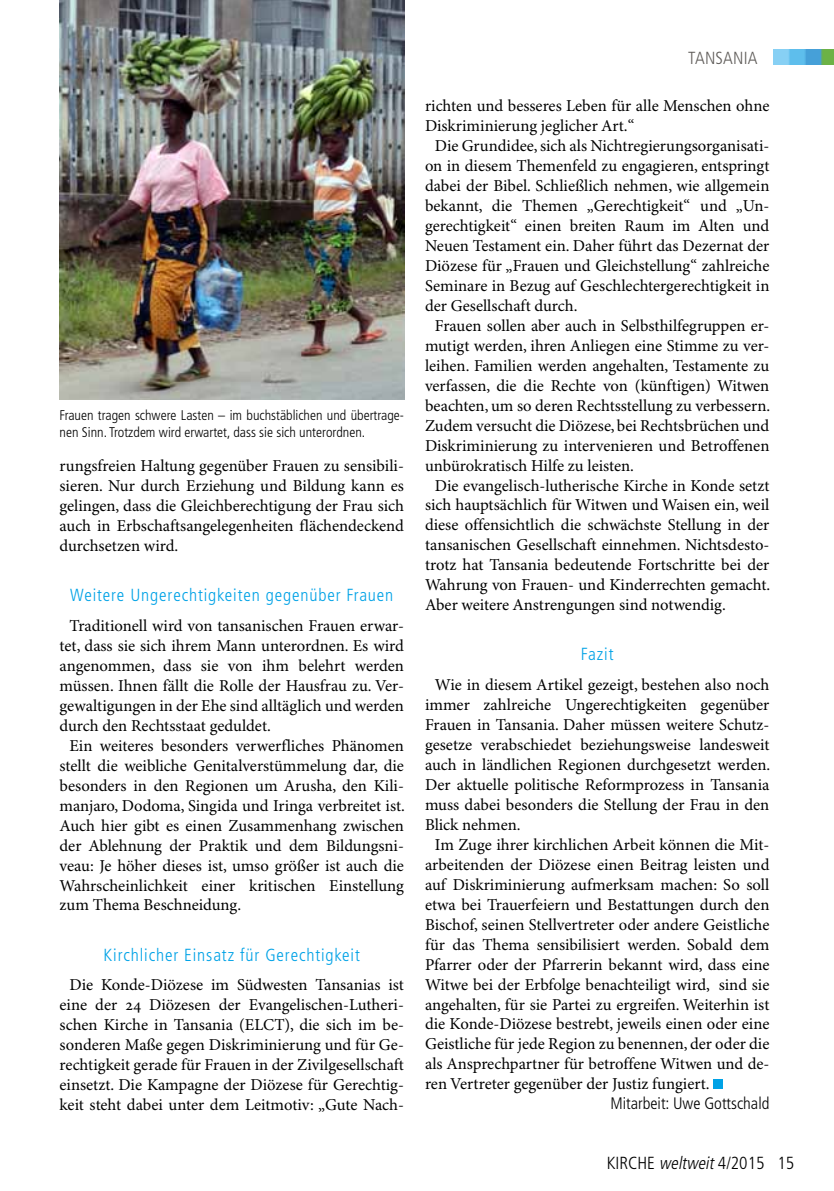
<style>
.page{position:relative;width:834px;height:1191px;background:#fff}
.page>*{position:absolute;margin:0;border:0;box-sizing:border-box;transform-origin:0 0}
.t1{font:300 condensed 17.5px "Frutiger";letter-spacing:.05em;color:#00a2e6}
.t2{font:300 condensed 17.5px "Frutiger";color:#000}
.t3{font:300 condensed 17.5px "Frutiger";letter-spacing:.01em;color:#605d5a}
.t4{font:16.62px/19.9px "Minion Pro";color:#000;text-align:justify}
.t5{font:300 condensed 16.62px "Frutiger";color:#000}
.t6{font:300 condensed 14px/16.8px "Frutiger";color:#000}
.s1{font-style:italic}
</style>
<div class="page">
<img style="left:773px;top:50px;width:60px;height:14px">
<div style="left:712px;top:1079px;width:10px;height:10px;background:#00a2e6"></div>
<img style="left:60px;top:0;width:344px;height:400px">
<p class="t6" style="left:60px;top:407px;width:346px">Frauen tragen schwere Lasten – im buchstäblichen und übertrage&shy;nen Sinn. Trotzdem wird erwartet, dass sie sich unterordnen.</p>
<p class="t4" style="left:60px;top:457px;width:346px">rungsfreien Haltung gegenüber Frauen zu sensibili&shy;sieren. Nur durch Erziehung und Bildung kann es gelingen, dass die Gleichberechtigung der Frau sich auch in Erbschaftsangelegenheiten flächendeckend durchsetzen wird.</p>
<p class="t1" style="left:70px;top:585px;width:325px">Weitere U ngerechtigkeiten gegenüber Frauen</p>
<p class="t4" style="left:69px;top:616px;width:336px">Traditionell wird von tansanischen Frauen erwar-</p>
<p class="t4" style="left:60px;top:636px;width:346px">tet, dass sie sich ihrem Mann unterordnen. Es wird</p>
<p class="t4" style="left:60px;top:656px;width:346px">angenommen, dass sie von ihm belehrt werden</p>
<p class="t4" style="left:60px;top:676px;width:346px">müssen. Ihnen fällt die Rolle der Hausfrau zu. Ver-</p>
<p class="t4" style="left:60px;top:696px;width:346px">gewaltigungen in der Ehe sind alltäglich und werden</p>
<p class="t4" style="left:60px;top:716px;width:213px">durch den Rechtsstaat geduldet.</p>
<p class="t4" style="left:69px;top:736px;width:336px">Ein weiteres besonders verwerfliches Phänomen</p>
<p class="t4" style="left:60px;top:756px;width:346px">stellt die weibliche Genitalverstümmelung dar, die</p>
<p class="t4" style="left:60px;top:776px;width:346px">besonders in den Regionen um Arusha, den Kili-</p>
<p class="t4" style="left:60px;top:796px;width:347px">manjaro, Dodoma, Singida und Iringa verbreitet ist.</p>
<p class="t4" style="left:60px;top:816px;width:346px">Auch hier gibt es einen Zusammenhang zwischen</p>
<p class="t4" style="left:60px;top:836px;width:346px">der Ablehnung der Praktik und dem Bildungsni-</p>
<p class="t4" style="left:60px;top:856px;width:346px">veau: Je höher dieses ist, umso größer ist auch die</p>
<p class="t4" style="left:60px;top:876px;width:346px">Wahrscheinlichkeit einer kritischen Einstellung</p>
<p class="t4" style="left:60px;top:896px;width:183px">zum Thema Beschneidung.</p>
<p class="t1" style="left:104px;top:944px;width:258px">Kirchlicher Einsatz für Gerechtigkeit</p>
<p class="t4" style="left:60px;top:975px;width:346px;text-align:center">Die Konde-Diözese im Südwesten Tansanias ist eine der 24 Diözesen der Evangelischen-Lutheri&shy;schen Kirche in Tansania (ELCT), die sich im be&shy;sonderen Maße gegen Diskriminierung und für Ge&shy;rechtigkeit gerade für Frauen in der Zivilgesellschaft einsetzt. Die Kampagne der Diözese für Gerechtig&shy;keit steht dabei unter dem Leitmotiv: „Gute Nach-</p>
<p class="t3" style="left:688px;top:48px;width:71px">Tansania</p>
<p class="t4" style="left:425px;top:97px;width:346px">richten und besseres Leben für alle Menschen ohne</p>
<p class="t4" style="left:425px;top:117px;width:211px">Diskriminierung jeglicher Art.“</p>
<p class="t4" style="left:435px;top:137px;width:336px">Die Grundidee, sich als Nichtregierungsorganisati-</p>
<p class="t4" style="left:425px;top:157px;width:346px">on in diesem Themenfeld zu engagieren, entspringt</p>
<p class="t4" style="left:425px;top:176px;width:346px">dabei der Bibel. Schließlich nehmen, wie allgemein</p>
<p class="t4" style="left:425px;top:196px;width:346px">bekannt, die Themen „Gerechtigkeit“ und „Un-</p>
<p class="t4" style="left:425px;top:216px;width:346px">gerechtigkeit“ einen breiten Raum im Alten und</p>
<p class="t4" style="left:425px;top:236px;width:346px">Neuen Testament ein. Daher führt das Dezernat der</p>
<p class="t4" style="left:425px;top:256px;width:346px">Diözese für „Frauen und Gleichstellung“ zahlreiche</p>
<p class="t4" style="left:425px;top:276px;width:346px">Seminare in Bezug auf Geschlechtergerechtigkeit in</p>
<p class="t4" style="left:425px;top:296px;width:154px">der Gesellschaft durch.</p>
<p class="t4" style="left:435px;top:316px;width:336px">Frauen sollen aber auch in Selbsthilfegruppen er-</p>
<p class="t4" style="left:425px;top:336px;width:346px">mutigt werden, ihren Anliegen eine Stimme zu ver-</p>
<p class="t4" style="left:425px;top:356px;width:346px">leihen. Familien werden angehalten, Testamente zu</p>
<p class="t4" style="left:425px;top:376px;width:346px">verfassen, die die Rechte von (künftigen) Witwen</p>
<p class="t4" style="left:425px;top:396px;width:347px">beachten, um so deren Rechtsstellung zu verbessern.</p>
<p class="t4" style="left:425px;top:416px;width:346px">Zudem versucht die Diözese, bei Rechtsbrüchen und</p>
<p class="t4" style="left:425px;top:436px;width:346px">Diskriminierung zu intervenieren und Betroffenen</p>
<p class="t4" style="left:425px;top:456px;width:210px">unbürokratisch Hilfe zu leisten.</p>
<p class="t4" style="left:435px;top:476px;width:336px">Die evangelisch-lutherische Kirche in Konde setzt</p>
<p class="t4" style="left:425px;top:496px;width:346px">sich hauptsächlich für Witwen und Waisen ein, weil</p>
<p class="t4" style="left:425px;top:516px;width:346px">diese offensichtlich die schwächste Stellung in der</p>
<p class="t4" style="left:425px;top:536px;width:346px">tansanischen Gesellschaft einnehmen. Nichtsdesto-</p>
<p class="t4" style="left:425px;top:556px;width:346px">trotz hat Tansania bedeutende Fortschritte bei der</p>
<p class="t4" style="left:425px;top:575px;width:347px">Wahrung von Frauen- und Kinderrechten gemacht.</p>
<p class="t4" style="left:425px;top:595px;width:302px">Aber weitere Anstrengungen sind notwendig.</p>
<p class="t1" style="left:580px;top:644px;width:34px">Fazit</p>
<p class="t4" style="left:435px;top:675px;width:336px">Wie in diesem Artikel gezeigt, bestehen also noch</p>
<p class="t4" style="left:425px;top:695px;width:346px">immer zahlreiche Ungerechtigkeiten gegenüber</p>
<p class="t4" style="left:425px;top:715px;width:346px">Frauen in Tansania. Daher müssen weitere Schutz-</p>
<p class="t4" style="left:425px;top:735px;width:346px">gesetze verabschiedet beziehungsweise landesweit</p>
<p class="t4" style="left:425px;top:755px;width:347px">auch in ländlichen Regionen durchgesetzt werden.</p>
<p class="t4" style="left:425px;top:775px;width:346px">Der aktuelle politische Reformprozess in Tansania</p>
<p class="t4" style="left:425px;top:795px;width:346px">muss dabei besonders die Stellung der Frau in den</p>
<p class="t4" style="left:425px;top:815px;width:97px">Blick nehmen.</p>
<p class="t4" style="left:435px;top:835px;width:336px">Im Zuge ihrer kirchlichen Arbeit können die Mit-</p>
<p class="t4" style="left:425px;top:855px;width:346px">arbeitenden der Diözese einen Beitrag leisten und</p>
<p class="t4" style="left:425px;top:875px;width:346px">auf Diskriminierung aufmerksam machen: So soll</p>
<p class="t4" style="left:425px;top:895px;width:346px">etwa bei Trauerfeiern und Bestattungen durch den</p>
<p class="t4" style="left:425px;top:915px;width:346px">Bischof, seinen Stellvertreter oder andere Geistliche</p>
<p class="t4" style="left:425px;top:935px;width:346px">für das Thema sensibilisiert werden. Sobald dem</p>
<p class="t4" style="left:425px;top:955px;width:346px">Pfarrer oder der Pfarrerin bekannt wird, dass eine</p>
<p class="t4" style="left:425px;top:975px;width:346px">Witwe bei der Erbfolge benachteiligt wird, sind sie</p>
<p class="t4" style="left:425px;top:995px;width:346px">angehalten, für sie Partei zu ergreifen. Weiterhin ist</p>
<p class="t4" style="left:425px;top:1014px;width:346px">die Konde-Diözese bestrebt, jeweils einen oder eine</p>
<p class="t4" style="left:425px;top:1034px;width:346px">Geistliche für jede Region zu benennen, der oder die</p>
<p class="t4" style="left:425px;top:1054px;width:346px">als Ansprechpartner für betroffene Witwen und de-</p>
<p class="t4" style="left:425px;top:1074px;width:286px">ren Vertreter gegenüber der Justiz fungiert.</p>
<p class="t5" style="left:610px;top:1094px;width:160px">Mitarbeit: Uwe Gottschald</p>
<p class="t2" style="left:606px;top:1153px;width:189px">KIRCHE <span class="s1">weltweit</span>4/2015 15</p>
</div>
